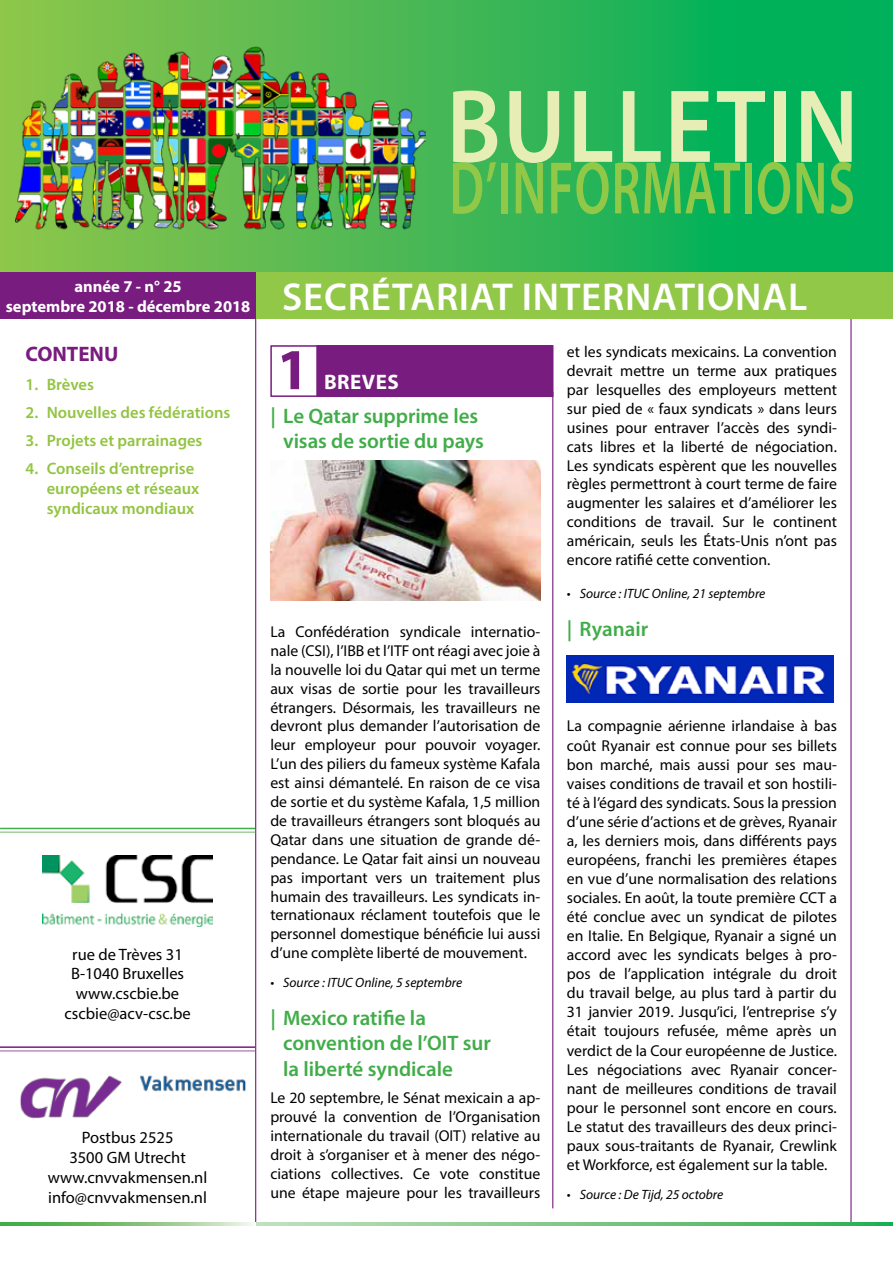
<style>
.page{position:relative;width:893px;height:1263px;background:#fff}
.page>*{position:absolute;margin:0;border:0;box-sizing:border-box;transform-origin:0 0}
.t1{font:600 105px "Myriad Pro";letter-spacing:.02em;color:#e7eeb5;scale:.9 1}
.t2{font:600 75px "Myriad Pro";letter-spacing:.02em;color:#91c848;scale:.68 1}
.t3{font:700 58.35px "Myriad Pro";color:#781c7f}
.t4{font:600 39px "Myriad Pro";letter-spacing:.02em;color:#fff}
.t5{font:600 21px/25.2px "Myriad Pro";color:#41ad49;text-align:right}
.t6{font:700 21px "Myriad Pro";color:#781c7f}
.t7{font:700 21px "Myriad Pro";letter-spacing:.02em;color:#fff}
.t8{font:16.5px/19.8px "Myriad Pro";color:#000;text-align:center}
.t9{font:600 16.5px/19.8px "Myriad Pro";color:#92c441}
.t10{font:700 16.5px/19.8px "Myriad Pro";color:#fff;text-align:center}
.t11{font:15.75px/18.9px "Myriad Pro";color:#000;text-align:justify}
.t12{font:italic 13.5px "Myriad Pro";color:#000}
</style>
<div class="page">
<hr style="left:850px;top:319px;width:2px;height:903px;background:#781c7f">
<hr style="left:255px;top:319px;width:1px;height:906px;background:#781c7f">
<svg style="left:255px;top:1222px;width:638px;height:3px"></svg>
<hr style="left:552px;top:392px;width:1px;height:816px;background:#781c7f">
<svg style="left:0;top:1222px;width:253px;height:3px"></svg>
<img style="left:270px;top:460px;width:270px;height:140px">
<img style="left:567px;top:655px;width:266px;height:47px">
<hr style="left:0;top:828px;width:255px;height:1px;background:#41ad49">
<img style="left:20px;top:1075px;width:226px;height:44px">
<hr style="left:0;top:831px;width:255px;height:2px;background:#a4ce9a">
<hr style="left:0;top:1046px;width:255px;height:2px;background:#781c7f">
<hr style="left:0;top:1050px;width:255px;height:2px;background:#bb8ebf">
<img style="left:43px;top:855px;width:170px;height:71px">
<div style="left:316px;top:345px;width:237px;height:52px;background:#781c7f;border:1px solid #781c7f"></div>
<div style="left:270px;top:345px;width:283px;height:52px;border:2px solid #781c7f"></div>
<svg style="left:0;top:0;width:893px;height:272px"></svg>
<div style="left:0;top:272px;width:256px;height:47px;background:#781c7f"></div>
<div style="left:256px;top:272px;width:637px;height:47px;background:#91c848"></div>
<img style="left:16px;top:45px;width:410px;height:190px">
<h1 class="t1" style="left:446px;top:60px;width:459px">BULLETIN</h1>
<h2 class="t2" style="left:449px;top:140px;width:598px">D’INFORMATIONS</h2>
<p class="t10" style="left:6px;top:276px;width:246px">année 7 - n° 25<br>septembre 2018 - décembre 2018</p>
<h3 class="t4" style="left:282px;top:272px;width:527px">SECRÉTARIAT INTERNATIONAL</h3>
<h3 class="t6" style="left:26px;top:340px;width:94px">CONTENU</h3>
<p class="t9" style="left:26px;top:374px;width:70px">1. Brèves</p>
<p class="t9" style="left:26px;top:402px;width:206px">2. Nouvelles des fédérations</p>
<p class="t9" style="left:26px;top:430px;width:178px">3. Projets et parrainages</p>
<p class="t9" style="left:47px;top:459px;width:154px;text-indent:-21px">4. Conseils d’entreprise européens et réseaux syndicaux mondiaux</p>
<p class="t8" style="left:65px;top:944px;width:128px">rue de Trèves 31<br>B-1040 Bruxelles www.cscbie.be cscbie@acv-csc.be</p>
<p class="t8" style="left:48px;top:1128px;width:161px">Postbus 2525<br>3500 GM Utrecht www.cnvvakmensen.nl info@cnvvakmensen.nl</p>
<h3 class="t3" style="left:277px;top:331px;width:34px">1</h3>
<h3 class="t7" style="left:324px;top:368px;width:76px">BREVES</h3>
<h3 class="t5" style="left:270px;top:402px;width:215px">| Le Qatar supprime les visas de sortie du pays</h3>
<p class="t11" style="left:270px;top:622px;width:272px">La Confédération syndicale internatio&shy;nale (CSI), l’IBB et l’ITF ont réagi avec joie à la nouvelle loi du Qatar qui met un terme aux visas de sortie pour les travailleurs étrangers. Désormais, les travailleurs ne devront plus demander l’autorisation de leur employeur pour pouvoir voyager.<br>L’un des piliers du fameux système Kafala est ainsi démantelé. En raison de ce visa de sortie et du système Kafala, 1,5 million de travailleurs étrangers sont bloqués au Qatar dans une situation de grande dé&shy;pendance. Le Qatar fait ainsi un nouveau pas important vers un traitement plus humain des travailleurs. Les syndicats in&shy;ternationaux réclament toutefois que le personnel domestique bénéficie lui aussi d’une complète liberté de mouvement.</p>
<p class="t12" style="left:270px;top:974px;width:193px">• Source : ITUC Online, 5 septembre</p>
<h3 class="t5" style="left:283px;top:1005px;width:209px;text-align:left;text-indent:-13px">| Mexico ratifie la convention de l’OIT sur la liberté syndicale</h3>
<p class="t11" style="left:270px;top:1088px;width:272px">Le 20 septembre, le Sénat mexicain a ap&shy;prouvé la convention de l’Organisation internationale du travail (OIT) relative au droit à s’organiser et à mener des négo&shy;ciations collectives. Ce vote constitue une étape majeure pour les travailleurs</p>
<p class="t11" style="left:567px;top:342px;width:272px">et les syndicats mexicains. La convention devrait mettre un terme aux pratiques par lesquelles des employeurs mettent sur pied de « faux syndicats » dans leurs usines pour entraver l’accès des syndi&shy;cats libres et la liberté de négociation.<br>Les syndicats espèrent que les nouvelles règles permettront à court terme de faire augmenter les salaires et d’améliorer les conditions de travail. Sur le continent américain, seuls les États-Unis n’ont pas encore ratifié cette convention.</p>
<p class="t12" style="left:567px;top:585px;width:200px">• Source : ITUC Online, 21 septembre</p>
<h3 class="t5" style="left:567px;top:616px;width:83px">| Ryanair</h3>
<p class="t11" style="left:567px;top:716px;width:272px">La compagnie aérienne irlandaise à bas coût Ryanair est connue pour ses billets bon marché, mais aussi pour ses mau&shy;vaises conditions de travail et son hostili&shy;té à l’égard des syndicats. Sous la pression d’une série d’actions et de grèves, Ryanair a, les derniers mois, dans différents pays européens, franchi les premières étapes en vue d’une normalisation des relations sociales. En août, la toute première CCT a été conclue avec un syndicat de pilotes en Italie. En Belgique, Ryanair a signé un accord avec les syndicats belges à pro&shy;pos de l’application intégrale du droit du travail belge, au plus tard à partir du 31 janvier 2019. Jusqu’ici, l’entreprise s’y était toujours refusée, même après un verdict de la Cour européenne de Justice.<br>Les négociations avec Ryanair concer&shy;nant de meilleures conditions de travail pour le personnel sont encore en cours.<br>Le statut des travailleurs des deux princi&shy;paux sous-traitants de Ryanair, Crewlink et Workforce, est également sur la table.</p>
<p class="t12" style="left:567px;top:1186px;width:158px">• Source : De Tijd, 25 octobre</p>
</div>
